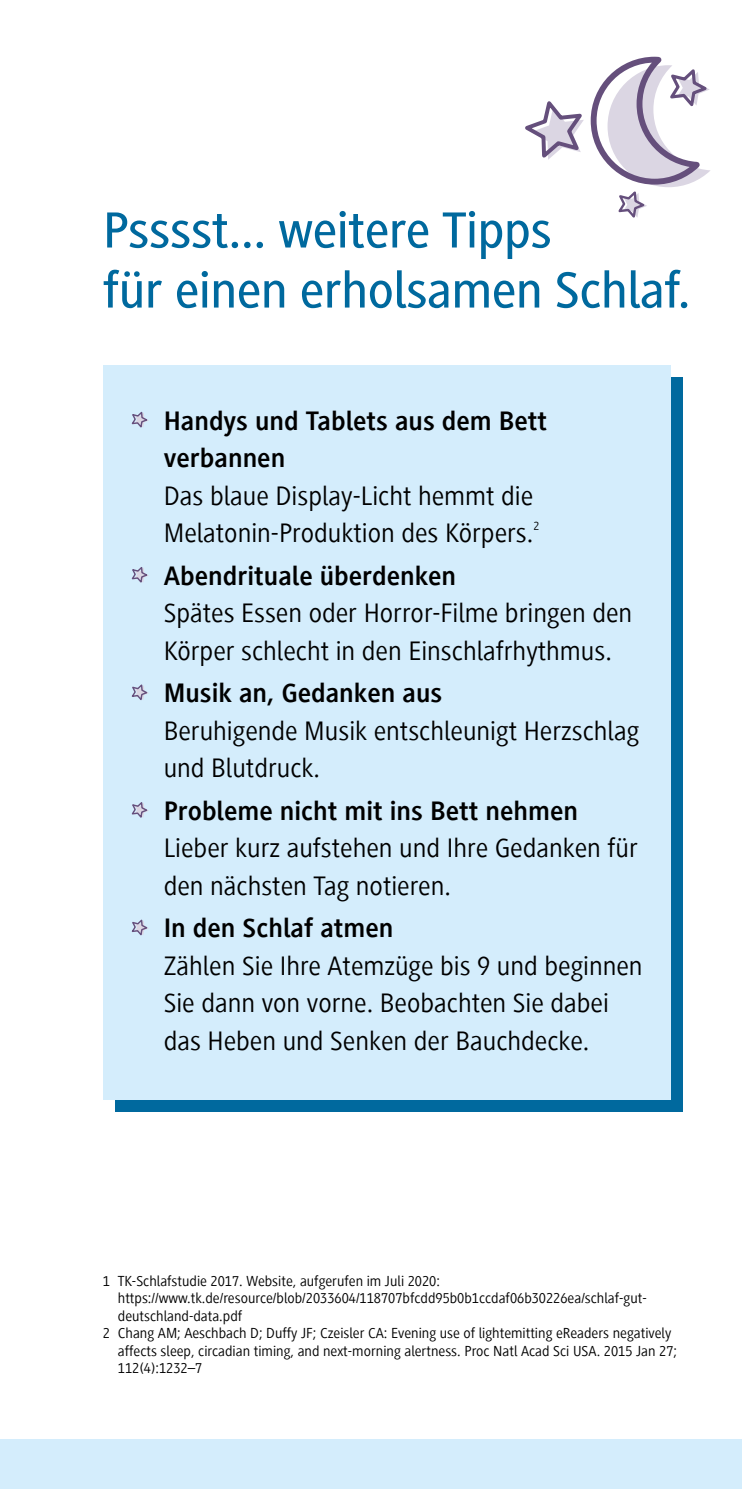
<style>
.page{position:relative;width:745px;height:1489px;background:#fff}
.page>*{position:absolute;margin:0;border:0;box-sizing:border-box;transform-origin:0 0}
.t1{font:500 52.5px/60px "Generis Sans Com";letter-spacing:-.01em;color:#00699e}
.t2{font:27.5px/37.5px "Generis Sans Com";color:#000}
.t3{font:700 27.5px/37.5px "Generis Sans Com";color:#000}
.t4{font:15px "Generis Sans Com";color:#000}
.t5{font:12.25px "Generis Sans Com";color:#000}
</style>
<div class="page">
<div style="left:115px;top:377px;width:567px;height:734px;background:#00699e"></div>
<div style="left:103px;top:365px;width:567px;height:734px;background:#d4edfc"></div>
<div style="left:0;top:1439px;width:741px;height:49px;background:#d4edfc"></div>
<svg style="left:131px;top:411px;width:18px;height:16px"></svg>
<svg style="left:131px;top:567px;width:18px;height:15px"></svg>
<svg style="left:131px;top:684px;width:17px;height:16px"></svg>
<svg style="left:131px;top:802px;width:18px;height:15px"></svg>
<svg style="left:131px;top:919px;width:18px;height:16px"></svg>
<svg style="left:525px;top:57px;width:185px;height:161px"></svg>
<h1 class="t1" style="left:103px;top:200px;width:589px">Psssst... weitere Tipps<br>für einen erholsamen Schlaf.</h1>
<p class="t3" style="left:163px;top:402px;width:385px">Handys und Tablets aus dem Bett verbannen</p>
<p class="t2" style="left:163px;top:477px;width:371px">Das blaue Display-Licht hemmt die<br>Melatonin-Produktion des Körpers.</p>
<p class="t5" style="left:533px;top:519px;width:7px">2</p>
<p class="t3" style="left:163px;top:557px;width:294px">Abendrituale überdenken</p>
<p class="t2" style="left:163px;top:594px;width:470px">Spätes Essen oder Horror-Filme bringen den<br>Körper schlecht in den Einschlafrhythmus.</p>
<p class="t3" style="left:163px;top:674px;width:280px">Musik an, Gedanken aus</p>
<p class="t2" style="left:163px;top:712px;width:476px">Beruhigende Musik entschleunigt Herzschlag und Blutdruck.</p>
<p class="t3" style="left:163px;top:792px;width:415px">Probleme nicht mit ins Bett nehmen</p>
<p class="t2" style="left:163px;top:829px;width:475px">Lieber kurz aufstehen und Ihre Gedanken für den nächsten Tag notieren.</p>
<p class="t3" style="left:163px;top:909px;width:231px">In den Schlaf atmen</p>
<p class="t2" style="left:163px;top:947px;width:480px">Zählen Sie Ihre Atemzüge bis 9 und beginnen<br>Sie dann von vorne. Beobachten Sie dabei das Heben und Senken der Bauchdecke.</p>
<p class="t4" style="left:103px;top:1272px;width:338px">1 TK-Schlafstudie 2017. Website, aufgerufen im Juli 2020:</p>
<p class="t4" style="left:118px;top:1290px;width:530px">https://www.tk.de/resource/blob/2033604/118707bfcdd95b0b1ccdaf06b30226ea/schlaf-gut-</p>
<p class="t4" style="left:118px;top:1307px;width:126px">deutschland-data.pdf</p>
<p class="t4" style="left:103px;top:1325px;width:569px">2 Chang AM; Aeschbach D; Duffy JF; Czeisler CA: Evening use of lightemitting eReaders negatively</p>
<p class="t4" style="left:118px;top:1342px;width:560px">affects sleep, circadian timing, and next-morning alertness. Proc Natl Acad Sci USA. 2015 Jan 27;</p>
<p class="t4" style="left:118px;top:1360px;width:86px">112(4):1232–7</p>
<p class="t4" style="left:366px;top:1272px;width:99px">08. August 2019:</p>
</div>
